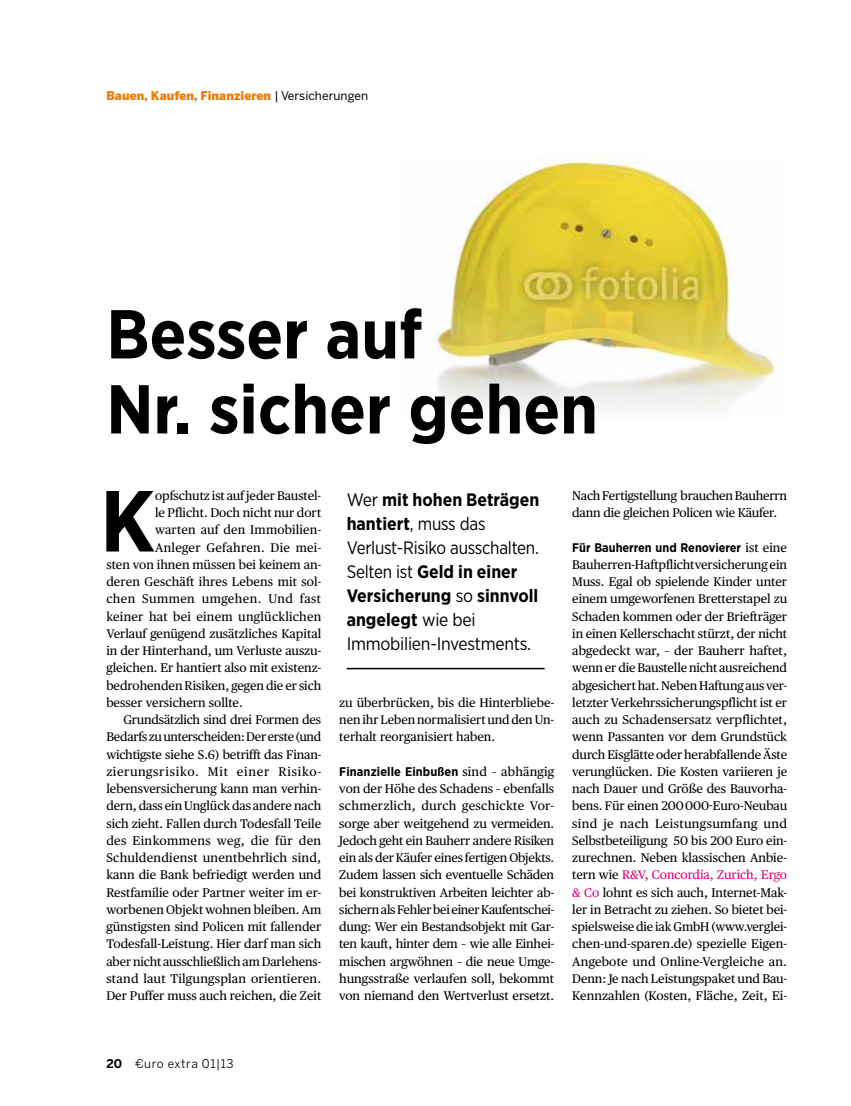
<style>
.page{position:relative;width:851px;height:1106px;background:#fff}
.page>*{position:absolute;margin:0;border:0;box-sizing:border-box;transform-origin:0 0}
.t1{font:700 86.4px "Gotham Narrow";color:#000}
.t2{font:700 69px/75px "Gotham Narrow";color:#000}
.t3{font:18px/24px "Gotham Narrow";letter-spacing:-.015em;color:#000}
.t4{font:12.6px/17.2px "Publico Text";color:#000;text-align:justify}
.t5{font:12.6px "Publico Text";letter-spacing:.02em;color:#000}
.t6{font:700 12.6px "Gotham Narrow";color:#000}
.t7{font:12.6px "Publico Text";letter-spacing:.03em;color:#000}
.t8{font:12.6px "Publico Text";letter-spacing:-.02em;color:#000}
.t9{font:12.6px "Publico Text";letter-spacing:.06em;color:#000}
.t10{font:900 12px "Benton Sans";letter-spacing:.005em;color:#ee7b00}
.t11{font:12px "Benton Sans";letter-spacing:.045em;color:#000}
.s1{font-weight:400;color:#000}
.s2{font-weight:700}
.s3{font-family:"Publico Text";font-weight:400}
.s4{color:#e2007a}
</style>
<div class="page">
<img style="left:432px;top:154px;width:343px;height:256px">
<hr style="left:347px;top:668px;width:197px;height:1px;background:#000">
<p class="t10" style="left:106px;top:88px;width:263px">Bauen, Kaufen, Finanzieren <span class="s1">| Versicherungen</span></p>
<h2 class="t2" style="left:106px;top:296px;width:493px">Besser auf<br>Nr. sicher gehen</h2>
<h1 class="t1" style="left:100px;top:465px;width:56px">K</h1>
<p class="t4" style="left:155px;top:486px;width:167px">opfschutz ist auf jeder Baustel-</p>
<p class="t4" style="left:155px;top:503px;width:168px">le Pflicht. Doch nicht nur dort</p>
<p class="t4" style="left:155px;top:520px;width:168px">warten auf den Immobilien-</p>
<p class="t5" style="left:155px;top:537px;width:168px">Anleger Gefahren. Die mei-</p>
<p class="t4" style="left:106px;top:555px;width:216px">sten von ihnen müssen bei keinem an-</p>
<p class="t4" style="left:106px;top:572px;width:216px">deren Geschäft ihres Lebens mit sol-</p>
<p class="t7" style="left:106px;top:589px;width:216px">chen Summen umgehen. Und fast</p>
<p class="t5" style="left:106px;top:606px;width:216px">keiner hat bei einem unglücklichen</p>
<p class="t4" style="left:106px;top:624px;width:216px">Verlauf genügend zusätzliches Kapital</p>
<p class="t4" style="left:106px;top:641px;width:216px">in der Hinterhand, um Verluste auszu-</p>
<p class="t4" style="left:106px;top:658px;width:216px">gleichen. Er hantiert also mit existenz-</p>
<p class="t4" style="left:106px;top:675px;width:216px">bedrohenden Risiken, gegen die er sich</p>
<p class="t4" style="left:106px;top:693px;width:138px">besser versichern sollte.</p>
<p class="t4" style="left:123px;top:710px;width:199px">Grundsätzlich sind drei Formen des</p>
<p class="t8" style="left:106px;top:727px;width:216px">Bedarfs zu unterscheiden: Der erste (und</p>
<p class="t4" style="left:106px;top:744px;width:216px">wichtigste siehe S.6) betrifft das Finan-</p>
<p class="t9" style="left:106px;top:762px;width:214px">zierungsrisiko. Mit einer Risiko--</p>
<p class="t4" style="left:106px;top:779px;width:216px">lebensversicherung kann man verhin-</p>
<p class="t4" style="left:106px;top:796px;width:216px">dern, dass ein Unglück das andere nach</p>
<p class="t4" style="left:106px;top:813px;width:216px">sich zieht. Fallen durch Todesfall Teile</p>
<p class="t7" style="left:106px;top:831px;width:216px">des Einkommens weg, die für den</p>
<p class="t5" style="left:106px;top:848px;width:216px">Schuldendienst unentbehrlich sind,</p>
<p class="t4" style="left:106px;top:865px;width:216px">kann die Bank befriedigt werden und</p>
<p class="t4" style="left:106px;top:882px;width:216px">Restfamilie oder Partner weiter im er-</p>
<p class="t4" style="left:106px;top:900px;width:216px">worbenen Objekt wohnen bleiben. Am</p>
<p class="t4" style="left:106px;top:917px;width:216px">günstigsten sind Policen mit fallender</p>
<p class="t4" style="left:106px;top:934px;width:216px">Todesfall-Leistung. Hier darf man sich</p>
<p class="t4" style="left:106px;top:951px;width:216px">aber nicht ausschließlich am Darlehens-</p>
<p class="t4" style="left:106px;top:969px;width:216px">stand laut Tilgungsplan orientieren.</p>
<p class="t4" style="left:106px;top:986px;width:216px">Der Puffer muss auch reichen, die Zeit</p>
<h3 class="t3" style="left:347px;top:487px;width:194px">Wer <span class="s2">mit hohen Beträgen hantiert</span>, muss das<br>Verlust-Risiko ausschalten.<br>Selten ist <span class="s2">Geld in einer<br>Versicherung</span> so <span class="s2">sinnvoll angelegt</span> wie bei<br>Immobilien-Investments.</h3>
<p class="t4" style="left:339px;top:693px;width:216px">zu überbrücken, bis die Hinterbliebe&shy;nen ihr Leben normalisiert und den Un&shy;terhalt reorganisiert haben.</p>
<p class="t6" style="left:339px;top:763px;width:216px">Finanzielle Einbußen <span class="s3">sind – abhängig</span></p>
<p class="t4" style="left:339px;top:779px;width:216px">von der Höhe des Schadens – ebenfalls schmerzlich, durch geschickte Vor&shy;sorge aber weitgehend zu vermeiden.<br>Jedoch geht ein Bauherr andere Risiken ein als der Käufer eines fertigen Objekts.<br>Zudem lassen sich eventuelle Schäden bei konstruktiven Arbeiten leichter ab&shy;sichern als Fehler bei einer Kaufentschei&shy;dung: Wer ein Bestandsobjekt mit Gar&shy;ten kauft, hinter dem – wie alle Einhei&shy;mischen argwöhnen – die neue Umge&shy;hungsstraße verlaufen soll, bekommt von niemand den Wertverlust ersetzt.</p>
<p class="t4" style="left:572px;top:486px;width:216px">Nach Fertigstellung brauchen Bauherrn dann die gleichen Policen wie Käufer.</p>
<p class="t6" style="left:572px;top:539px;width:216px">Für Bauherren und Renovierer <span class="s3">ist eine</span></p>
<p class="t4" style="left:572px;top:555px;width:216px">Bauherren-Haftpflichtversicherung ein Muss. Egal ob spielende Kinder unter einem umgeworfenen Bretterstapel zu Schaden kommen oder der Briefträger in einen Kellerschacht stürzt, der nicht abgedeckt war, – der Bauherr haftet, wenn er die Baustelle nicht ausreichend abgesichert hat. Neben Haftung aus ver&shy;letzter Verkehrssicherungspflicht ist er auch zu Schadensersatz verpflichtet, wenn Passanten vor dem Grundstück durch Eisglätte oder herabfallende Äste verunglücken. Die Kosten variieren je nach Dauer und Größe des Bauvorha&shy;bens. Für einen 200 000-Euro-Neubau sind je nach Leistungsumfang und Selbstbeteiligung 50 bis 200 Euro ein&shy;zurechnen. Neben klassischen Anbie&shy;tern wie <span class="s4">R&amp;V, Concordia, Zurich, Ergo &amp; Co</span> lohnt es sich auch, Internet-Mak&shy;ler in Betracht zu ziehen. So bietet bei&shy;spielsweise die iak GmbH (www.verglei&shy;chen-und-sparen.de) spezielle Eigen-Angebote und Online-Vergleiche an.<br>Denn: Je nach Leistungspaket und Bau-Kennzahlen (Kosten, Fläche, Zeit, Ei-</p>
<p class="t11" style="left:106px;top:1056px;width:129px"><span class="s2">20</span> €uro extra 01|13</p>
</div>
